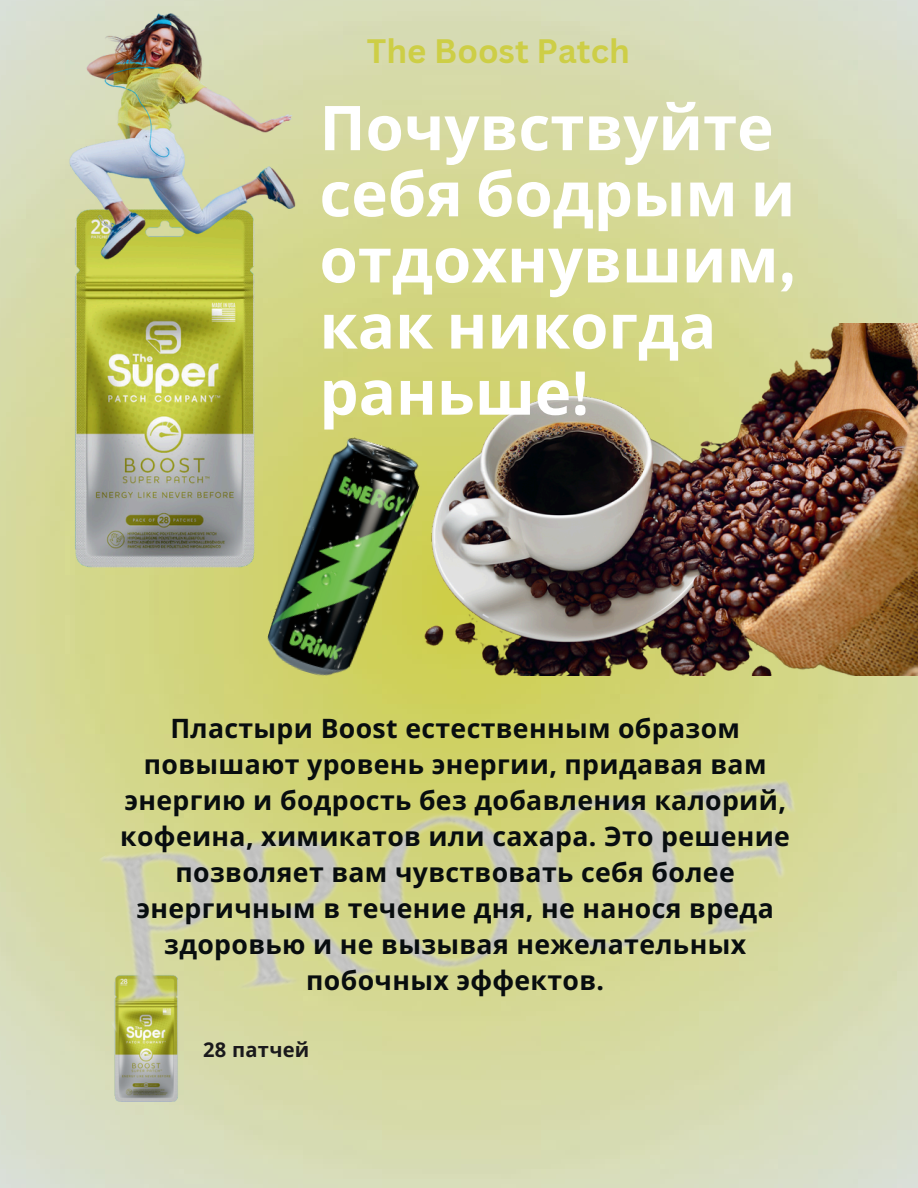
<style>
.page{position:relative;width:918px;height:1188px;background:#fff}
.page>*{position:absolute;margin:0;border:0;box-sizing:border-box;transform-origin:0 0}
.t1{font:700 61.8px/66.2px "Noto Sans";color:#fff}
.t2{font:700 33px "Canva Sans";color:#cdce46}
.t3{font:700 26.7px/36px "Open Sans";letter-spacing:.015em;color:#080d0f;text-align:center}
.t4{font:700 20.1px "Open Sans";letter-spacing:.015em;color:#1a191c}
.s1{font-family:"IBM Plex Sans Cond"}
</style>
<div class="page">
<img style="left:0;top:0;width:918px;height:1188px">
<img style="left:56px;top:264px;width:218px;height:281px">
<img style="left:0;top:0;width:361px;height:264px">
<img style="left:379px;top:324px;width:539px;height:352px">
<img style="left:261px;top:430px;width:166px;height:115px">
<img style="left:38px;top:545px;width:817px;height:643px">
<h2 class="t2" style="left:367px;top:27px;width:264px">The Boost Patch</h2>
<h1 class="t1" style="left:320px;top:93px;width:478px">Почувствуйте себя бодрым и отдохнувшим<span class="s1">, </span>как никогда раньше<span class="s1">!</span></h1>
<p class="t3" style="left:120px;top:710px;width:671px">Пластыри Boost естественным образом повышают уровень энергии, придавая вам энергию и бодрость без добавления калорий, кофеина, химикатов или сахара. Это решение позволяет вам чувствовать себя более энергичным в течение дня, не нанося вреда здоровью и не вызывая нежелательных побочных эффектов.</p>
<p class="t4" style="left:203px;top:1036px;width:108px">28 патчей</p>
</div>
